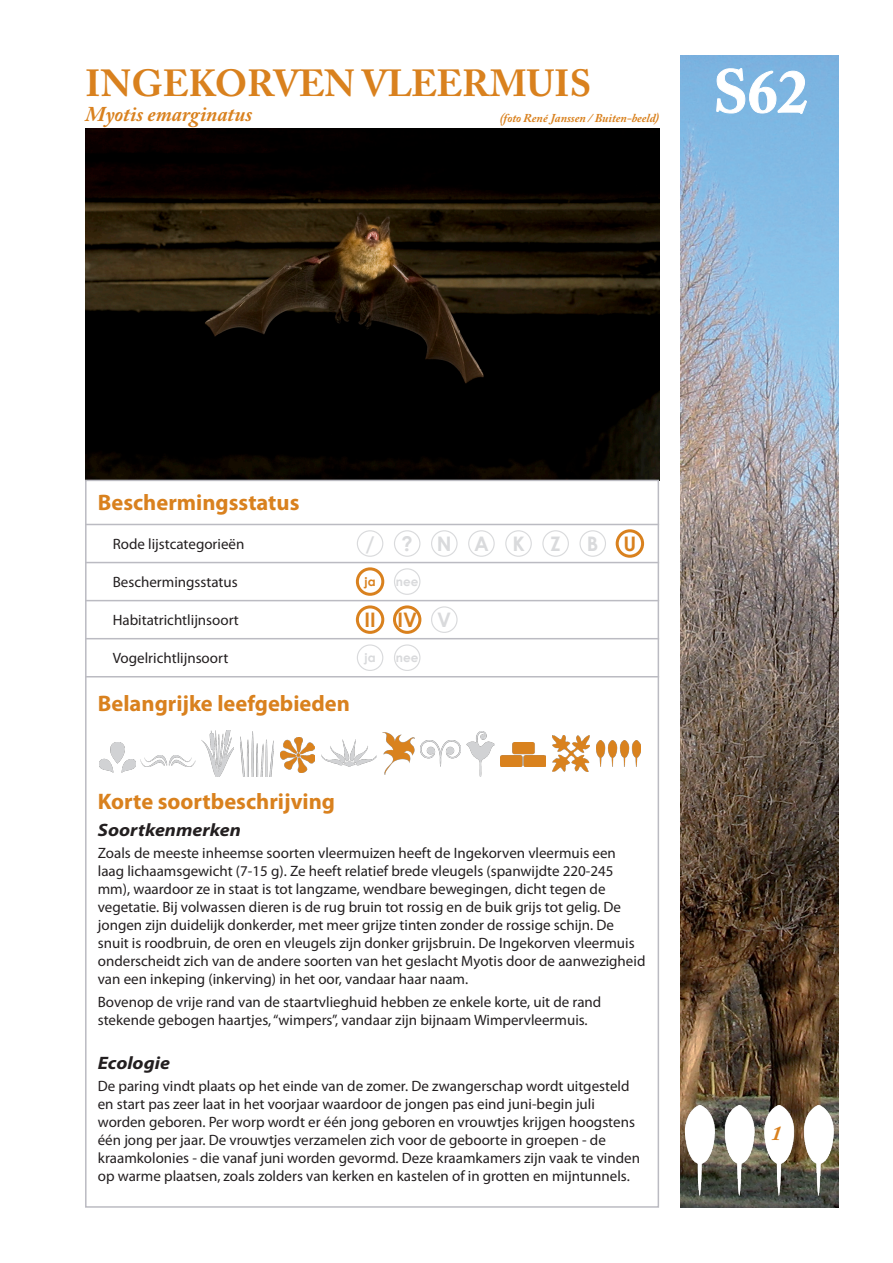
<style>
.page{position:relative;width:893px;height:1263px;background:#fff}
.page>*{position:absolute;margin:0;border:0;box-sizing:border-box;transform-origin:0 0}
.SOORT_C{font:700 60px "Adobe Caslon Pro";color:#fff}
.SOORT_A{font:700 37.5px "Adobe Caslon Pro";color:#d9811e}
.soort1{font:700 22.5px "Myriad Pro";color:#d9811e}
.SOORT_B{font:italic 700 21px "Adobe Caslon Pro";color:#d9811e}
.t1{font:700 20.1px "Century Gothic";color:#d9dadc}
.t2{font:700 20.1px "Century Gothic";color:#d9811e}
.soort2{font:italic 700 18px "Myriad Pro";color:#231f20;scale:1.1 1}
.soort_alinea{font:15px/18px "Myriad Pro";color:#231f20}
.soort_plat{font:15px "Myriad Pro";color:#231f20}
.SOORT_B-2{font:italic 700 12px "Adobe Caslon Pro";color:#d9811e}
.t3{font:700 12px "Century Gothic";color:#d9dadc}
.t4{font:700 12px "Century Gothic";color:#d9811e}
</style>
<div class="page">
<img style="left:680px;top:55px;width:159px;height:1153px">
<svg style="left:716px;top:68px;width:91px;height:46px;background:#8ebee5"></svg>
<img style="left:685px;top:1105px;width:149px;height:90px">
<div style="left:357px;top:530px;width:26px;height:27px;border:1px solid #d9dadc;border-radius:50%"></div>
<div style="left:505px;top:530px;width:27px;height:27px;border:1px solid #d9dadc;border-radius:50%"></div>
<div style="left:431px;top:530px;width:27px;height:27px;border:1px solid #d9dadc;border-radius:50%"></div>
<div style="left:579px;top:530px;width:27px;height:27px;border:1px solid #d9dadc;border-radius:50%"></div>
<div style="left:394px;top:530px;width:26px;height:27px;border:1px solid #d9dadc;border-radius:50%"></div>
<div style="left:542px;top:530px;width:27px;height:27px;border:1px solid #d9dadc;border-radius:50%"></div>
<div style="left:468px;top:530px;width:27px;height:27px;border:1px solid #d9dadc;border-radius:50%"></div>
<div style="left:616px;top:529px;width:28px;height:29px;border:3px solid #d9811e;border-radius:50%"></div>
<img style="left:85px;top:128px;width:574px;height:352px">
<hr style="left:85px;top:562px;width:574px;height:1px;background:#bbbbc2">
<hr style="left:85px;top:600px;width:574px;height:1px;background:#bbbbc2">
<hr style="left:85px;top:638px;width:574px;height:1px;background:#bbbbc2">
<hr style="left:85px;top:676px;width:574px;height:1px;background:#bbbbc2">
<hr style="left:85px;top:524px;width:574px;height:1px;background:#bbbbc2">
<div style="left:356px;top:605px;width:28px;height:29px;border:3px solid #d9811e;border-radius:50%"></div>
<div style="left:431px;top:606px;width:27px;height:27px;border:1px solid #d9dadc;border-radius:50%"></div>
<div style="left:393px;top:605px;width:28px;height:29px;border:3px solid #d9811e;border-radius:50%"></div>
<div style="left:357px;top:644px;width:26px;height:27px;border:1px solid #d9dadc;border-radius:50%"></div>
<div style="left:394px;top:644px;width:26px;height:27px;border:1px solid #d9dadc;border-radius:50%"></div>
<div style="left:356px;top:567px;width:28px;height:29px;border:3px solid #d9811e;border-radius:50%"></div>
<div style="left:394px;top:568px;width:26px;height:27px;border:1px solid #d9dadc;border-radius:50%"></div>
<img style="left:99px;top:743px;width:37px;height:29px">
<img style="left:201px;top:730px;width:33px;height:46px">
<img style="left:141px;top:755px;width:54px;height:12px">
<img style="left:280px;top:738px;width:34px;height:34px">
<img style="left:241px;top:731px;width:33px;height:45px">
<img style="left:321px;top:739px;width:55px;height:28px">
<img style="left:466px;top:732px;width:28px;height:44px">
<img style="left:552px;top:736px;width:37px;height:36px">
<img style="left:382px;top:732px;width:32px;height:42px">
<img style="left:420px;top:740px;width:40px;height:27px">
<img style="left:501px;top:743px;width:45px;height:24px">
<img style="left:596px;top:740px;width:45px;height:27px">
<p class="SOORT_A" style="left:85px;top:61px;width:508px">INGEKORVEN VLEERMUIS</p>
<p class="SOORT_B" style="left:85px;top:101px;width:169px">Myotis emarginatus</p>
<p class="SOORT_B-2" style="left:500px;top:110px;width:161px">(foto René Janssen / Buiten-beeld)</p>
<p class="SOORT_C" style="left:713px;top:56px;width:96px">S62</p>
<p class="soort1" style="left:98px;top:488px;width:203px">Beschermingsstatus</p>
<p class="soort_plat" style="left:113px;top:535px;width:133px">Rode lijstcategorieën</p>
<p class="t1" style="left:365px;top:528px;width:11px">/</p>
<p class="t1" style="left:402px;top:528px;width:13px">?</p>
<p class="t1" style="left:437px;top:528px;width:16px">N</p>
<p class="t1" style="left:474px;top:528px;width:16px">A</p>
<p class="t1" style="left:512px;top:528px;width:14px">K</p>
<p class="t1" style="left:551px;top:528px;width:12px">Z</p>
<p class="t1" style="left:587px;top:528px;width:13px">B</p>
<p class="t2" style="left:623px;top:528px;width:14px">U</p>
<p class="soort_plat" style="left:113px;top:573px;width:127px">Beschermingsstatus</p>
<p class="soort_plat" style="left:113px;top:611px;width:128px">Habitatrichtlijnsoort</p>
<p class="soort_plat" style="left:113px;top:649px;width:117px">Vogelrichtlijnsoort</p>
<p class="t4" style="left:365px;top:573px;width:13px">ja</p>
<p class="t3" style="left:396px;top:573px;width:24px">nee</p>
<p class="t2" style="left:364px;top:605px;width:13px">II</p>
<p class="t2" style="left:397px;top:605px;width:21px">IV</p>
<p class="t1" style="left:437px;top:605px;width:16px">V</p>
<p class="t3" style="left:365px;top:649px;width:13px">ja</p>
<p class="t3" style="left:396px;top:649px;width:24px">nee</p>
<p class="soort1" style="left:98px;top:689px;width:254px">Belangrijke leefgebieden</p>
<p class="soort1" style="left:98px;top:787px;width:239px">Korte soortbeschrijving</p>
<p class="soort2" style="left:98px;top:818px;width:132px">Soortkenmerken</p>
<p class="soort_alinea" style="left:98px;top:844px;width:549px">Zoals de meeste inheemse soorten vleermuizen heeft de Ingekorven vleermuis een laag lichaamsgewicht (7-15 g). Ze heeft relatief brede vleugels (spanwijdte 220-245 mm), waardoor ze in staat is tot langzame, wendbare bewegingen, dicht tegen de vegetatie. Bij volwassen dieren is de rug bruin tot rossig en de buik grijs tot gelig. De jongen zijn duidelijk donkerder, met meer grijze tinten zonder de rossige schijn. De snuit is roodbruin, de oren en vleugels zijn donker grijsbruin. De Ingekorven vleermuis onderscheidt zich van de andere soorten van het geslacht Myotis door de aanwezigheid van een inkeping (inkerving) in het oor, vandaar haar naam.</p>
<p class="soort_alinea" style="left:98px;top:992px;width:505px">Bovenop de vrije rand van de staartvlieghuid hebben ze enkele korte, uit de rand stekende gebogen haartjes, “wimpers”, vandaar zijn bijnaam Wimpervleermuis.</p>
<p class="soort2" style="left:98px;top:1051px;width:67px">Ecologie</p>
<p class="soort_alinea" style="left:98px;top:1077px;width:544px">De paring vindt plaats op het einde van de zomer. De zwangerschap wordt uitgesteld en start pas zeer laat in het voorjaar waardoor de jongen pas eind juni-begin juli worden geboren. Per worp wordt er één jong geboren en vrouwtjes krijgen hoogstens één jong per jaar. De vrouwtjes verzamelen zich voor de geboorte in groepen - de kraamkolonies - die vanaf juni worden gevormd. Deze kraamkamers zijn vaak te vinden op warme plaatsen, zoals zolders van kerken en kastelen of in grotten en mijntunnels.</p>
<p class="SOORT_B" style="left:771px;top:1120px;width:12px">1</p>
</div>
